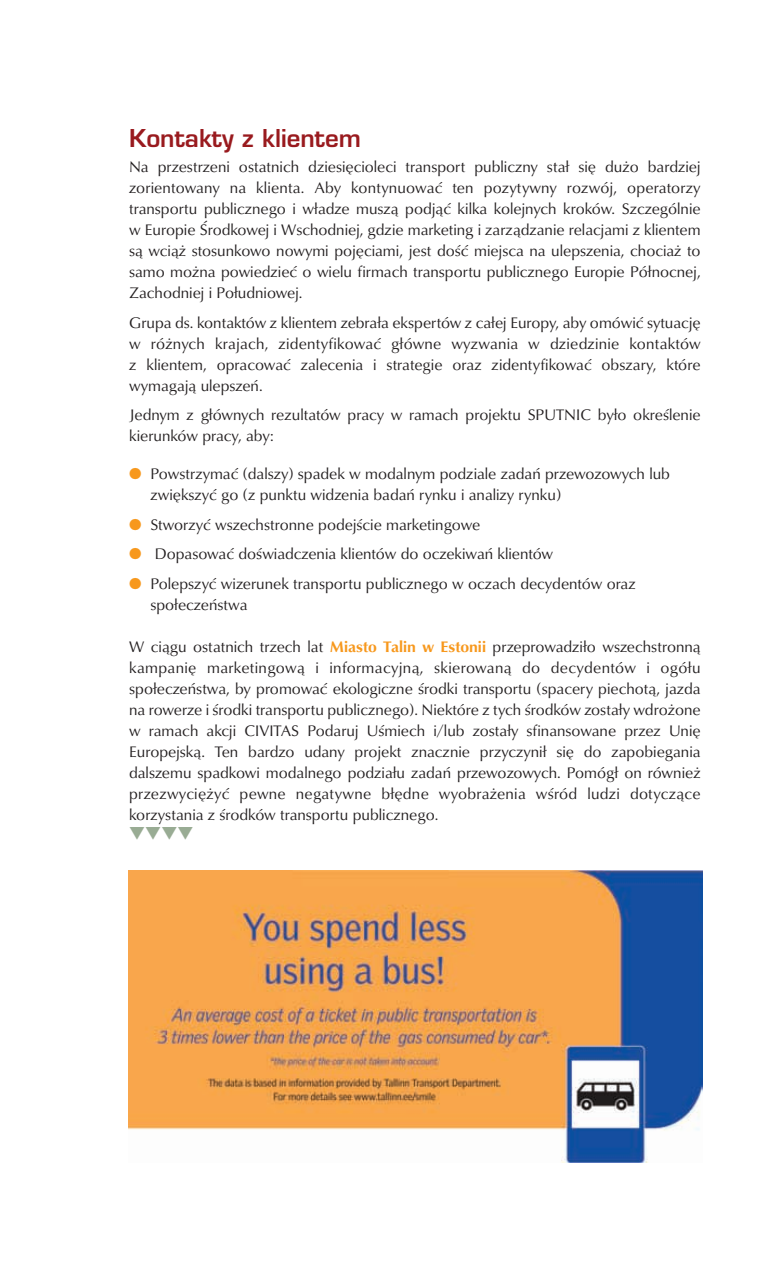
<style>
.page{position:relative;width:766px;height:1263px;background:#fff}
.page>*{position:absolute;margin:0;border:0;box-sizing:border-box;transform-origin:0 0}
.t1{font:600 24px "Eurostile LTCE";color:#991a1e}
.t2{font:18px "Zapf Dingbats ITC";color:#99ac94}
.t3{font:15.75px/21px "URW Classico TCE";color:#231f20;text-align:justify}
.s1{color:#f7981d}
.s2{font-weight:700;color:#f7981d}
</style>
<div class="page">
<img style="left:128px;top:871px;width:574px;height:291px">
<h1 class="t1" style="left:129px;top:129px;width:233px">Kontakty z klientem</h1>
<p class="t3" style="left:129px;top:156px;width:573px">Na przestrzeni ostatnich dziesięcioleci transport publiczny stał się dużo bardziej zorientowany na klienta. Aby kontynuować ten pozytywny rozwój, operatorzy transportu publicznego i władze muszą podjąć kilka kolejnych kroków. Szczególnie w Europie Środkowej i Wschodniej, gdzie marketing i zarządzanie relacjami z klientem są wciąż stosunkowo nowymi pojęciami, jest dość miejsca na ulepszenia, chociaż to samo można powiedzieć o wielu firmach transportu publicznego Europie Północnej, Zachodniej i Południowej.</p>
<p class="t3" style="left:129px;top:312px;width:573px">Grupa ds. kontaktów z klientem zebrała ekspertów z całej Europy, aby omówić sytuację w różnych krajach, zidentyfikować główne wyzwania w dziedzinie kontaktów z klientem, opracować zalecenia i strategie oraz zidentyfikować obszary, które wymagają ulepszeń.</p>
<p class="t3" style="left:129px;top:404px;width:573px">Jednym z głównych rezultatów pracy w ramach projektu SPUTNIC było określenie kierunków pracy, aby:</p>
<p class="t3" style="left:150px;top:463px;width:521px;text-indent:-21px"><span class="s1">●</span> Powstrzymać (dalszy) spadek w modalnym podziale zadań przewozowych lub zwiększyć go (z punktu widzenia badań rynku i analizy rynku)</p>
<p class="t3" style="left:129px;top:514px;width:352px"><span class="s1">●</span> Stworzyć wszechstronne podejście marketingowe</p>
<p class="t3" style="left:129px;top:543px;width:425px"><span class="s1">●</span> Dopasować doświadczenia klientów do oczekiwań klientów</p>
<p class="t3" style="left:150px;top:573px;width:486px;text-indent:-21px"><span class="s1">●</span> Polepszyć wizerunek transportu publicznego w oczach decydentów oraz społeczeństwa</p>
<p class="t3" style="left:129px;top:636px;width:573px">W ciągu ostatnich trzech lat <span class="s2">Miasto Talin w Estonii</span> przeprowadziło wszechstronną kampanię marketingową i informacyjną, skierowaną do decydentów i ogółu społeczeństwa, by promować ekologiczne środki transportu (spacery piechotą, jazda na rowerze i środki transportu publicznego). Niektóre z tych środków zostały wdrożone w ramach akcji CIVITAS Podaruj Uśmiech i/lub zostały sfinansowane przez Unię Europejską. Ten bardzo udany projekt znacznie przyczynił się do zapobiegania dalszemu spadkowi modalnego podziału zadań przewozowych. Pomógł on również przezwyciężyć pewne negatywne błędne wyobrażenia wśród ludzi dotyczące korzystania z środków transportu publicznego.</p>
<p class="t2" style="left:193px;top:844px;width:66px;rotate:-180deg">▲▲▲▲</p>
</div>
